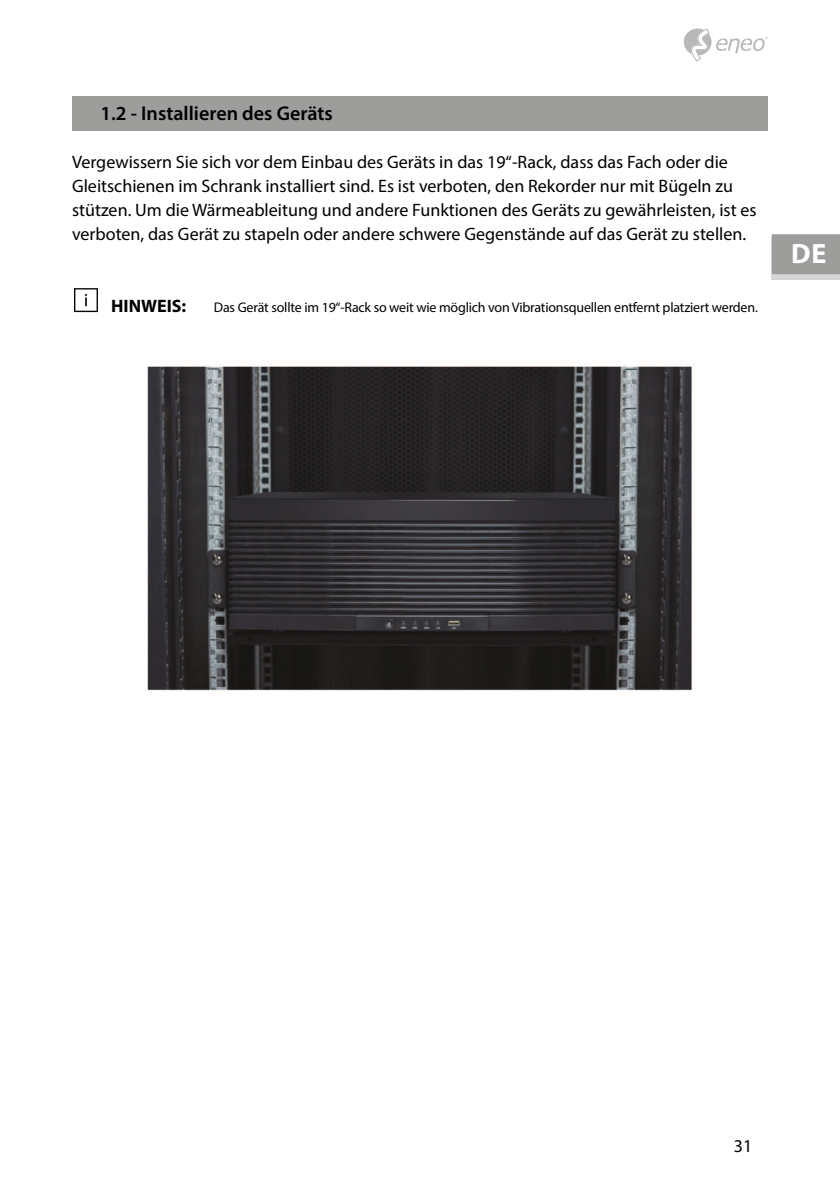
<style>
.page{position:relative;width:840px;height:1191px;background:#fff}
.page>*{position:absolute;margin:0;border:0;box-sizing:border-box;transform-origin:0 0}
.t1{font:700 28px "Myriad Pro";color:#fff}
.t2{font:600 20px "Myriad Pro";color:#000}
.t3{font:18px/24px "Myriad Pro";color:#000}
.t4{font:700 18px "Myriad Pro";color:#000}
.t5{font:14px "Myriad Pro";letter-spacing:-.015em;color:#000}
</style>
<div class="page">
<div style="left:771px;top:236px;width:68px;height:43px;background:linear-gradient(to right,#cfcfce,#cfcfce)"></div>
<div style="left:771px;top:234px;width:68px;height:40px;background:#9d9d9c"></div>
<svg style="left:683px;top:28px;width:84px;height:34px"></svg>
<div style="left:72px;top:96px;width:695px;height:35px;background:#9d9d9c"></div>
<svg style="left:74px;top:288px;width:24px;height:24px"></svg>
<img style="left:147px;top:365px;width:546px;height:326px">
<p class="t2" style="left:100px;top:101px;width:234px">1.2 - Installieren des Geräts</p>
<p class="t3" style="left:72px;top:150px;width:685px">Vergewissern Sie sich vor dem Einbau des Geräts in das 19“-Rack, dass das Fach oder die Gleitschienen im Schrank installiert sind. Es ist verboten, den Rekorder nur mit Bügeln zu stützen. Um die Wärmeableitung und andere Funktionen des Geräts zu gewährleisten, ist es verboten, das Gerät zu stapeln oder andere schwere Gegenstände auf das Gerät zu stellen.</p>
<p class="t4" style="left:111px;top:294px;width:77px">HINWEIS:</p>
<p class="t5" style="left:214px;top:299px;width:544px">Das Gerät sollte im 19“-Rack so weit wie möglich von Vibrationsquellen entfernt platziert werden.</p>
<h1 class="t1" style="left:790px;top:235px;width:36px">DE</h1>
<p class="t3" style="left:733px;top:1134px;width:20px">31</p>
</div>
